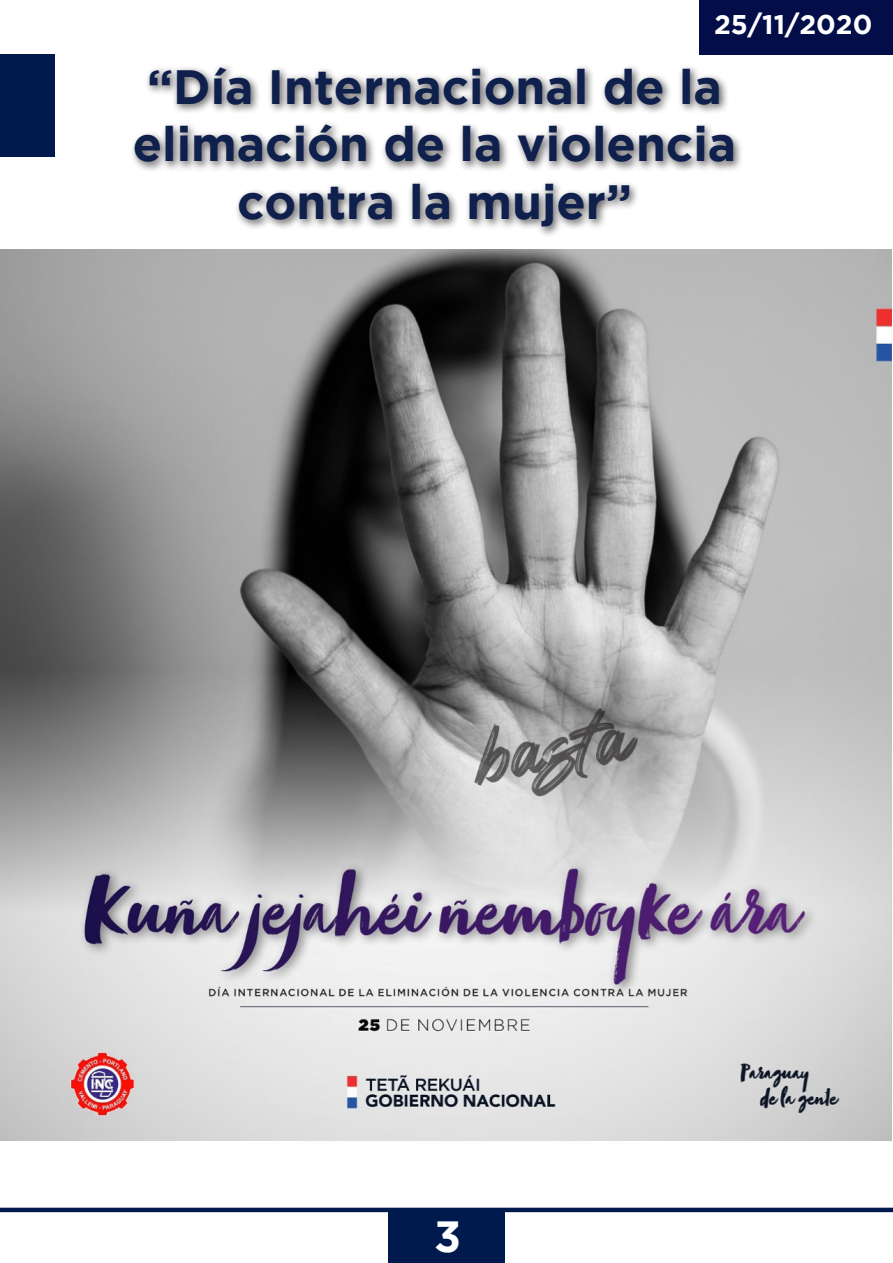
<style>
.page{position:relative;width:893px;height:1263px;background:#fff}
.page>*{position:absolute;margin:0;border:0;box-sizing:border-box;transform-origin:0 0}
.sin_seprar{font:700 48px/57.6px "Gotham";color:#0e204b}
.t1{font:700 43.5px "Gotham";color:#fff}
.t2{font:700 27px "Gotham";color:#fff}
</style>
<div class="page">
<div style="left:0;top:54px;width:54px;height:102px;background:#001a4d"></div>
<hr style="left:0;top:1208px;width:893px;height:4px;background:#001a4d">
<div style="left:388px;top:1212px;width:117px;height:51px;background:#001a4d"></div>
<div style="left:699px;top:0;width:194px;height:54px;background:#030e49"></div>
<img style="left:0;top:249px;width:892px;height:892px">
<div style="left:129px;top:62px;width:614px;height:176px;background:#231f20;opacity:.75"></div>
<p class="t2" style="left:714px;top:8px;width:160px">25/11/2020</p>
<p class="sin_seprar" style="left:133px;top:56px;width:605px">“Día Internacional de la elimación de la violencia</p>
<p class="sin_seprar" style="left:237px;top:172px;width:396px">contra la mujer”</p>
<p class="t1" style="left:434px;top:1212px;width:29px">3</p>
</div>
